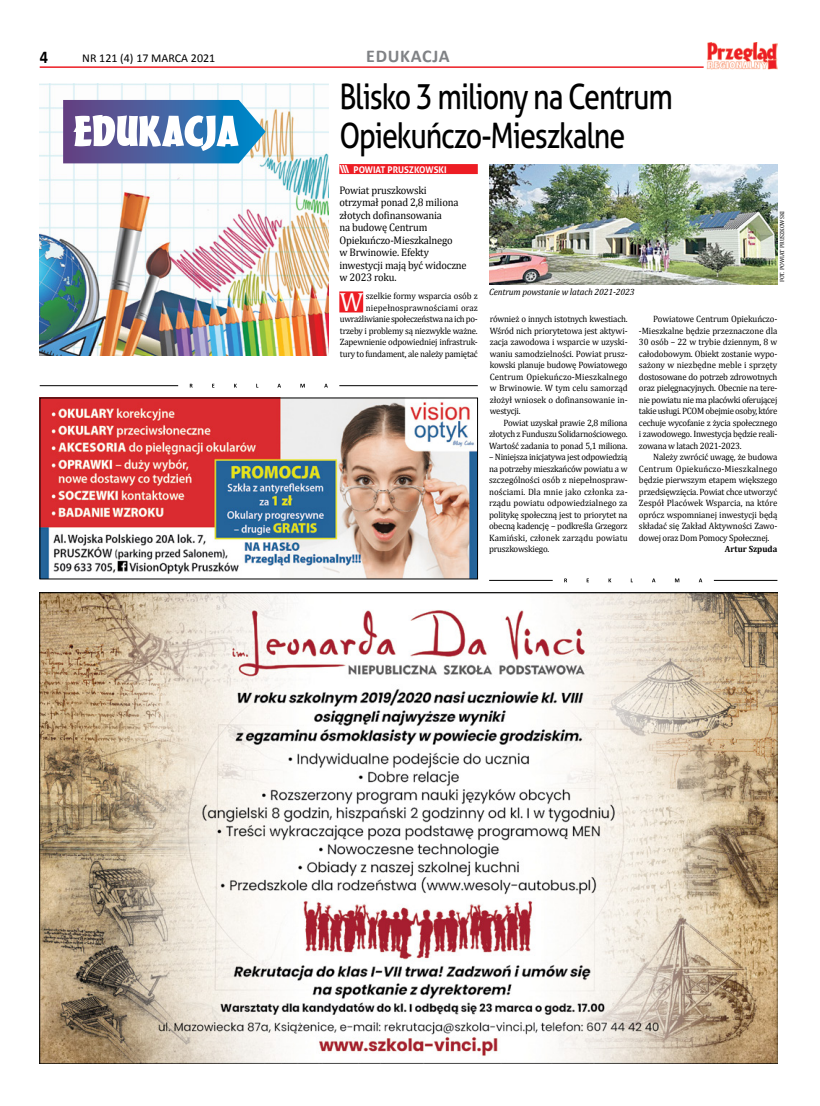
<style>
.page{position:relative;width:820px;height:1106px;background:#fff}
.page>*{position:absolute;margin:0;border:0;box-sizing:border-box;transform-origin:0 0}
.t1{font:35px/39px "Aller";letter-spacing:-.04em;color:#000;scale:.82 1}
.t2{font:26.5px "Cambria";color:#fff;scale:.96 1}
.t3{font:700 18px "Calibri";letter-spacing:.04em;color:#808285}
.t4{font:700 18px "Calibri";color:#000;scale:.9 1}
.t5{font:12px "Calibri";color:#000}
.t6{font:11px/12.5px "Cambria";letter-spacing:-.015em;color:#000;scale:.95 1}
.t7{font:9.2px/11.5px "Cambria";letter-spacing:-.025em;color:#000;text-align:justify;scale:.96 1}
.t8{font:italic 9.2px "Cambria";letter-spacing:-.015em;color:#000}
.t9{font:700 9.2px "Aller";color:#fff;scale:.96 1}
.t10{font:700 9px "Cambria";color:#000;scale:.96 1}
.t11{font:6px "Cambria";color:#000;scale:.96 1}
.s1{font-size:11px}
</style>
<div class="page">
<hr style="left:40px;top:66px;width:663px;height:2px;background:#ed1d24">
<img style="left:706px;top:42px;width:71px;height:28px">
<img style="left:40px;top:592px;width:737px;height:471px">
<div style="left:339px;top:164px;width:138px;height:10px;background:#ed1d24"></div>
<div style="left:339px;top:291px;width:24px;height:21px;background:#ed1d24"></div>
<img style="left:42px;top:400px;width:433px;height:177px">
<img style="left:40px;top:84px;width:288px;height:272px">
<svg style="left:63px;top:100px;width:202px;height:63px"></svg>
<img style="left:489px;top:165px;width:288px;height:119px">
<svg style="left:190px;top:384px;width:137px;height:3px"></svg>
<hr style="left:40px;top:385px;width:138px;height:1px;background:#000">
<hr style="left:339px;top:385px;width:138px;height:1px;background:#000">
<svg style="left:564px;top:578px;width:138px;height:4px"></svg>
<hr style="left:489px;top:580px;width:63px;height:1px;background:#000">
<hr style="left:713px;top:580px;width:64px;height:1px;background:#000">
<h3 class="t4" style="left:40px;top:45px;width:11px">4</h3>
<h3 class="t5" style="left:82px;top:51px;width:134px">NR 121 (4) 17 MARCA 2021</h3>
<h3 class="t3" style="left:366px;top:45px;width:85px">EDUKACJA</h3>
<h1 class="t1" style="left:339px;top:77px;width:408px">Blisko 3 miliony na Centrum<br>Opiekuńczo-Mieszkalne</h1>
<p class="t9" style="left:339px;top:164px;width:113px"><span class="s1">\\\</span> POWIAT PRUSZKOWSKI</p>
<p class="t6" style="left:339px;top:183px;width:135px">Powiat pruszkowski otrzymał ponad 2,8 miliona złotych dofinansowania<br>na budowę Centrum<br>Opiekuńczo-Mieszkalnego<br>w Brwinowie. Efekty inwestycji mają być widoczne w 2023 roku.</p>
<h2 class="t2" style="left:339px;top:286px;width:26px">W</h2>
<p class="t7" style="left:340px;top:290px;width:145px;text-align:right">szelkie formy wsparcia osób z niepełnosprawnościami oraz uwrażliwianie społeczeństwa na ich po&shy;trzeby i problemy są niezwykle ważne.<br>Zapewnienie odpowiedniej infrastruk&shy;tury to fundament, ale należy pamiętać</p>
<p class="t8" style="left:489px;top:286px;width:147px">Centrum powstanie w latach 2021-2023</p>
<p class="t11" style="left:778px;top:282px;width:76px;rotate:-90deg">FOT. POWIAT PRUSZKOWSKI</p>
<p class="t7" style="left:489px;top:313px;width:145px">również o innych istotnych kwestiach.<br>Wśród nich priorytetowa jest aktywi&shy;zacja zawodowa i wsparcie w uzyski&shy;waniu samodzielności. Powiat prusz&shy;kowski planuje budowę Powiatowego Centrum Opiekuńczo-Mieszkalnego w Brwinowie. W tym celu samorząd złożył wniosek o dofinansowanie in&shy;westycji.</p>
<p class="t7" style="left:489px;top:417px;width:146px;text-indent:14px">Powiat uzyskał prawie 2,8 miliona złotych z Funduszu Solidarnościowego.<br>Wartość zadania to ponad 5,1 miliona.</p>
<p class="t7" style="left:489px;top:451px;width:146px">– Niniejsza inicjatywa jest odpowiedzią na potrzeby mieszkańców powiatu a w szczególności osób z niepełnospraw&shy;nościami. Dla mnie jako członka za&shy;rządu powiatu odpowiedzialnego za politykę społeczną jest to priorytet na obecną kadencję – podkreśla Grzegorz Kamiński, członek zarządu powiatu pruszkowskiego.</p>
<p class="t7" style="left:638px;top:313px;width:146px;text-indent:14px">Powiatowe Centrum Opiekuńczo--Mieszkalne będzie przeznaczone dla 30 osób – 22 w trybie dziennym, 8 w całodobowym. Obiekt zostanie wypo&shy;sażony w niezbędne meble i sprzęty dostosowane do potrzeb zdrowotnych oraz pielęgnacyjnych. Obecnie na tere&shy;nie powiatu nie ma placówki oferującej takie usługi. PCOM obejmie osoby, które cechuje wycofanie z życia społecznego i zawodowego. Inwestycja będzie reali&shy;zowana w latach 2021-2023.</p>
<p class="t7" style="left:638px;top:451px;width:146px;text-indent:14px">Należy zwrócić uwagę, że budowa Centrum Opiekuńczo-Mieszkalnego będzie pierwszym etapem większego przedsięwzięcia. Powiat chce utworzyć Zespół Placówek Wsparcia, na które oprócz wspomnianej inwestycji będą składać się Zakład Aktywności Zawo&shy;dowej oraz Dom Pomocy Społecznej.</p>
<p class="t10" style="left:724px;top:543px;width:56px">Artur Szpuda</p>
</div>
